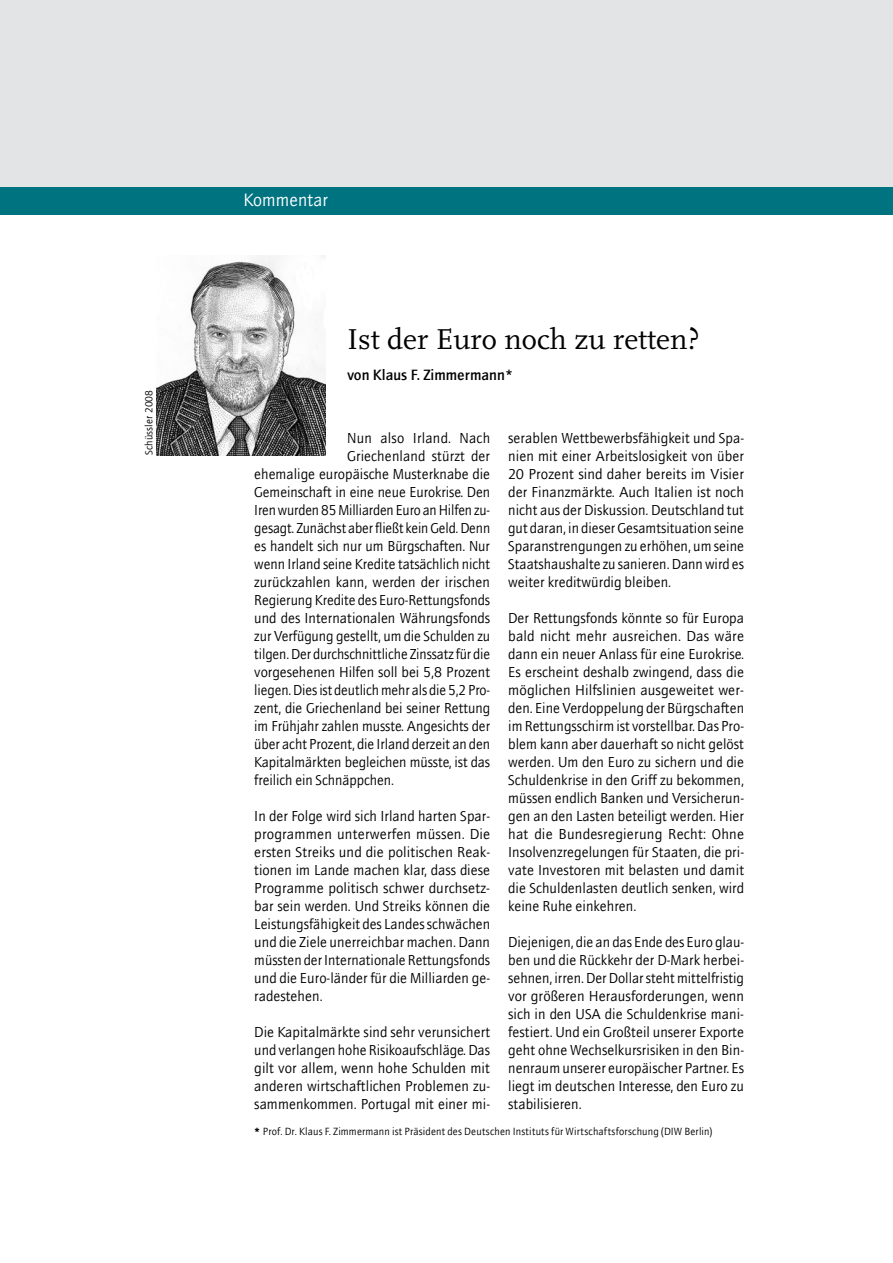
<style>
.page{position:relative;width:893px;height:1263px;background:#fff}
.page>*{position:absolute;margin:0;border:0;box-sizing:border-box;transform-origin:0 0}
.t1{font:30px "Scala";color:#000}
.t2{font:18px "AT Quay Sans";color:#fff}
.t3{font:500 15px "AT Quay Sans";color:#000}
.t4{font:14.55px/18px "AT Quay Sans";letter-spacing:-.005em;color:#000;text-align:justify}
.t5{font:14.55px "AT Quay Sans";letter-spacing:-.005em;color:#000;scale:.96 1}
.t6{font:14.55px "AT Quay Sans";letter-spacing:.015em;color:#000}
.t7{font:10.5px "AT Quay Sans";letter-spacing:.01em;color:#000}
.s1{font-weight:900}
</style>
<div class="page">
<div style="left:0;top:0;width:893px;height:189px;background:#e3e4e5"></div>
<div style="left:0;top:187px;width:893px;height:27px;background:#007381"></div>
<img style="left:156px;top:255px;width:170px;height:200px">
<p class="t7" style="left:143px;top:455px;width:67px;rotate:-90deg">Schüssler 2008</p>
<p class="t2" style="left:243px;top:189px;width:86px">Kommentar</p>
<h1 class="t1" style="left:347px;top:323px;width:354px">Ist der Euro noch zu retten?</h1>
<p class="t3" style="left:347px;top:366px;width:168px">von Klaus F. Zimmermann*</p>
<p class="t6" style="left:347px;top:430px;width:145px">Nun also Irland. Nach</p>
<p class="t4" style="left:347px;top:447px;width:145px">Griechenland stürzt der</p>
<p class="t4" style="left:254px;top:465px;width:237px">ehemalige europäische Musterknabe die</p>
<p class="t4" style="left:254px;top:483px;width:237px">Gemeinschaft in eine neue Eurokrise. Den</p>
<p class="t5" style="left:254px;top:502px;width:247px">Iren wurden 85 Milliarden Euro an Hilfen zu-</p>
<p class="t5" style="left:254px;top:520px;width:247px">gesagt. Zunächst aber fließt kein Geld. Denn</p>
<p class="t4" style="left:254px;top:537px;width:237px">es handelt sich nur um Bürgschaften. Nur</p>
<p class="t4" style="left:254px;top:555px;width:237px">wenn Irland seine Kredite tatsächlich nicht</p>
<p class="t4" style="left:254px;top:573px;width:237px">zurückzahlen kann, werden der irischen</p>
<p class="t4" style="left:254px;top:591px;width:237px">Regierung Kredite des Euro-Rettungsfonds</p>
<p class="t4" style="left:254px;top:609px;width:237px">und des Internationalen Währungsfonds</p>
<p class="t4" style="left:254px;top:627px;width:237px">zur Verfügung gestellt, um die Schulden zu</p>
<p class="t4" style="left:254px;top:645px;width:237px">tilgen. Der durchschnittliche Zinssatz für die</p>
<p class="t4" style="left:254px;top:663px;width:237px">vorgesehenen Hilfen soll bei 5,8 Prozent</p>
<p class="t4" style="left:254px;top:681px;width:237px">liegen. Dies ist deutlich mehr als die 5,2Pro-</p>
<p class="t4" style="left:254px;top:699px;width:237px">zent, die Griechenland bei seiner Rettung</p>
<p class="t4" style="left:254px;top:717px;width:237px">im Frühjahr zahlen musste. Angesichts der</p>
<p class="t4" style="left:254px;top:735px;width:237px">über acht Prozent, die Irland derzeit an den</p>
<p class="t4" style="left:254px;top:753px;width:237px">Kapitalmärkten begleichen müsste, ist das</p>
<p class="t4" style="left:254px;top:771px;width:141px">freilich ein Schnäppchen.</p>
<p class="t4" style="left:254px;top:807px;width:238px">In der Folge wird sich Irland harten Spar&shy;programmen unterwerfen müssen. Die ersten Streiks und die politischen Reak&shy;tionen im Lande machen klar, dass diese Programme politisch schwer durchsetz&shy;bar sein werden. Und Streiks können die Leistungsfähigkeit des Landes schwächen und die Ziele unerreichbar machen. Dann müssten der Internationale Rettungsfonds und die Euro-länder für die Milliarden ge&shy;radestehen.</p>
<p class="t4" style="left:254px;top:1023px;width:238px">Die Kapitalmärkte sind sehr verunsichert und verlangen hohe Risikoaufschläge. Das gilt vor allem, wenn hohe Schulden mit anderen wirtschaftlichen Problemen zu&shy;sammenkommen. Portugal mit einer mi-</p>
<p class="t4" style="left:508px;top:429px;width:237px">serablen Wettbewerbsfähigkeit und Spa&shy;nien mit einer Arbeitslosigkeit von über 20 Prozent sind daher bereits im Visier der Finanzmärkte. Auch Italien ist noch nicht aus der Diskussion. Deutschland tut gut daran, in dieser Gesamtsituation seine Sparanstrengungen zu erhöhen, um seine Staatshaushalte zu sanieren. Dann wird es weiter kreditwürdig bleiben.</p>
<p class="t4" style="left:508px;top:609px;width:238px">Der Rettungsfonds könnte so für Europa bald nicht mehr ausreichen. Das wäre dann ein neuer Anlass für eine Eurokrise.<br>Es erscheint deshalb zwingend, dass die möglichen Hilfslinien ausgeweitet wer&shy;den. Eine Verdoppelung der Bürgschaften im Rettungsschirm ist vorstellbar. Das Pro&shy;blem kann aber dauerhaft so nicht gelöst werden. Um den Euro zu sichern und die Schuldenkrise in den Griff zu bekommen, müssen endlich Banken und Versicherun&shy;gen an den Lasten beteiligt werden. Hier hat die Bundesregierung Recht: Ohne Insolvenzregelungen für Staaten, die pri&shy;vate Investoren mit belasten und damit die Schuldenlasten deutlich senken, wird keine Ruhe einkehren.</p>
<p class="t4" style="left:508px;top:933px;width:237px">Diejenigen, die an das Ende des Euro glau&shy;ben und die Rückkehr der D-Mark herbei&shy;sehnen, irren. Der Dollar steht mittelfristig vor größeren Herausforderungen, wenn sich in den USA die Schuldenkrise mani&shy;festiert. Und ein Großteil unserer Exporte geht ohne Wechselkursrisiken in den Bin&shy;nenraum unserer europäischer Partner. Es liegt im deutschen Interesse, den Euro zu stabilisieren.</p>
<p class="t7" style="left:254px;top:1125px;width:460px"><span class="s1">*</span> Prof. Dr. Klaus F. Zimmermann ist Präsident des Deutschen Instituts für Wirtschaftsforschung (DIW Berlin)</p>
</div>
